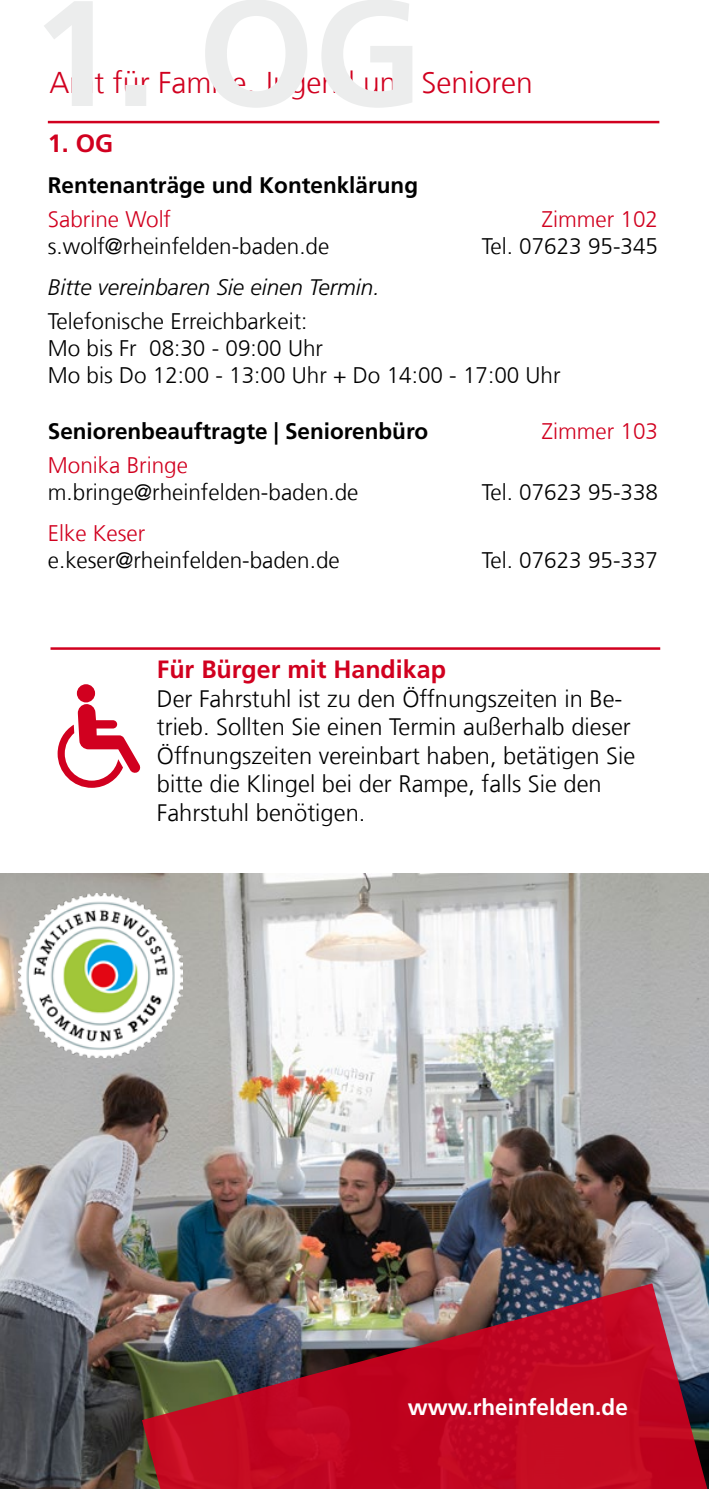
<style>
.page{position:relative;width:709px;height:1489px;background:#fff}
.page>*{position:absolute;margin:0;border:0;box-sizing:border-box;transform-origin:0 0}
.H1_rot{font:300 30px "Frutiger LT Com";color:#d1001f}
.H2_rot{font:700 25px "Frutiger LT Com";color:#d1001f}
.t1{font:300 23.75px/28.5px "Frutiger LT Com";color:#000}
.t2{font:300 22.5px "Frutiger LT Com";color:#000}
.h3_als_h2_schwarz{font:700 22.5px "Frutiger LT Com";color:#000}
.t3{font:300 22.5px "Frutiger LT Com";color:#d1001f}
.t4{font:italic 300 22.5px "Frutiger LT Pro";color:#000}
.p_url{font:700 22.5px "Frutiger LT Com";color:#fff}
</style>
<div class="page">
<div style="left:77px;top:684px;width:18px;height:18px;background:#d1001f;border-radius:50%"></div>
<svg style="left:58px;top:704px;width:83px;height:83px"></svg>
<img style="left:0;top:873px;width:709px;height:615px">
<svg style="left:44px;top:0;width:368px;height:108px"></svg>
<hr style="left:48px;top:121px;width:611px;height:2px;background:#d1001f">
<img style="left:142px;top:1283px;width:567px;height:205px">
<img style="left:19px;top:893px;width:163px;height:164px">
<hr style="left:50px;top:647px;width:610px;height:2px;background:#d1001f">
<h1 class="H1_rot" style="left:50px;top:66px;width:484px">Amt für Familie, Jugend und Senioren</h1>
<p class="H2_rot" style="left:48px;top:128px;width:67px">1. OG</p>
<p class="h3_als_h2_schwarz" style="left:48px;top:172px;width:372px">Rentenanträge und Kontenklärung</p>
<p class="t3" style="left:48px;top:206px;width:124px">Sabrine Wolf</p>
<p class="t3" style="left:542px;top:206px;width:118px">Zimmer 102</p>
<p class="t2" style="left:48px;top:233px;width:283px">s.wolf@rheinfelden-baden.de</p>
<p class="t2" style="left:481px;top:233px;width:178px">Tel. 07623 95-345</p>
<p class="t4" style="left:48px;top:274px;width:333px">Bitte vereinbaren Sie einen Termin.</p>
<p class="t2" style="left:48px;top:308px;width:261px">Telefonische Erreichbarkeit:</p>
<p class="t2" style="left:48px;top:335px;width:277px">Mo bis Fr 08:30 - 09:00 Uhr</p>
<p class="t2" style="left:48px;top:362px;width:514px">Mo bis Do 12:00 - 13:00 Uhr + Do 14:00 - 17:00 Uhr</p>
<p class="h3_als_h2_schwarz" style="left:48px;top:418px;width:382px">Seniorenbeauftragte | Seniorenbüro</p>
<p class="t3" style="left:542px;top:418px;width:118px">Zimmer 103</p>
<p class="t3" style="left:48px;top:452px;width:142px">Monika Bringe</p>
<p class="t2" style="left:48px;top:479px;width:312px">m.bringe@rheinfelden-baden.de</p>
<p class="t2" style="left:481px;top:479px;width:178px">Tel. 07623 95-338</p>
<p class="t3" style="left:48px;top:520px;width:99px">Elke Keser</p>
<p class="t2" style="left:48px;top:547px;width:293px">e.keser@rheinfelden-baden.de</p>
<p class="t2" style="left:481px;top:547px;width:178px">Tel. 07623 95-337</p>
<p class="H2_rot" style="left:157px;top:654px;width:290px">Für Bürger mit Handikap</p>
<p class="t1" style="left:157px;top:684px;width:480px">Der Fahrstuhl ist zu den Öffnungszeiten in Be&shy;trieb. Sollten Sie einen Termin außerhalb dieser Öffnungszeiten vereinbart haben, betätigen Sie bitte die Klingel bei der Rampe, falls Sie den Fahrstuhl benötigen.</p>
<p class="p_url" style="left:407px;top:1394px;width:222px">www.rheinfelden.de</p>
</div>
